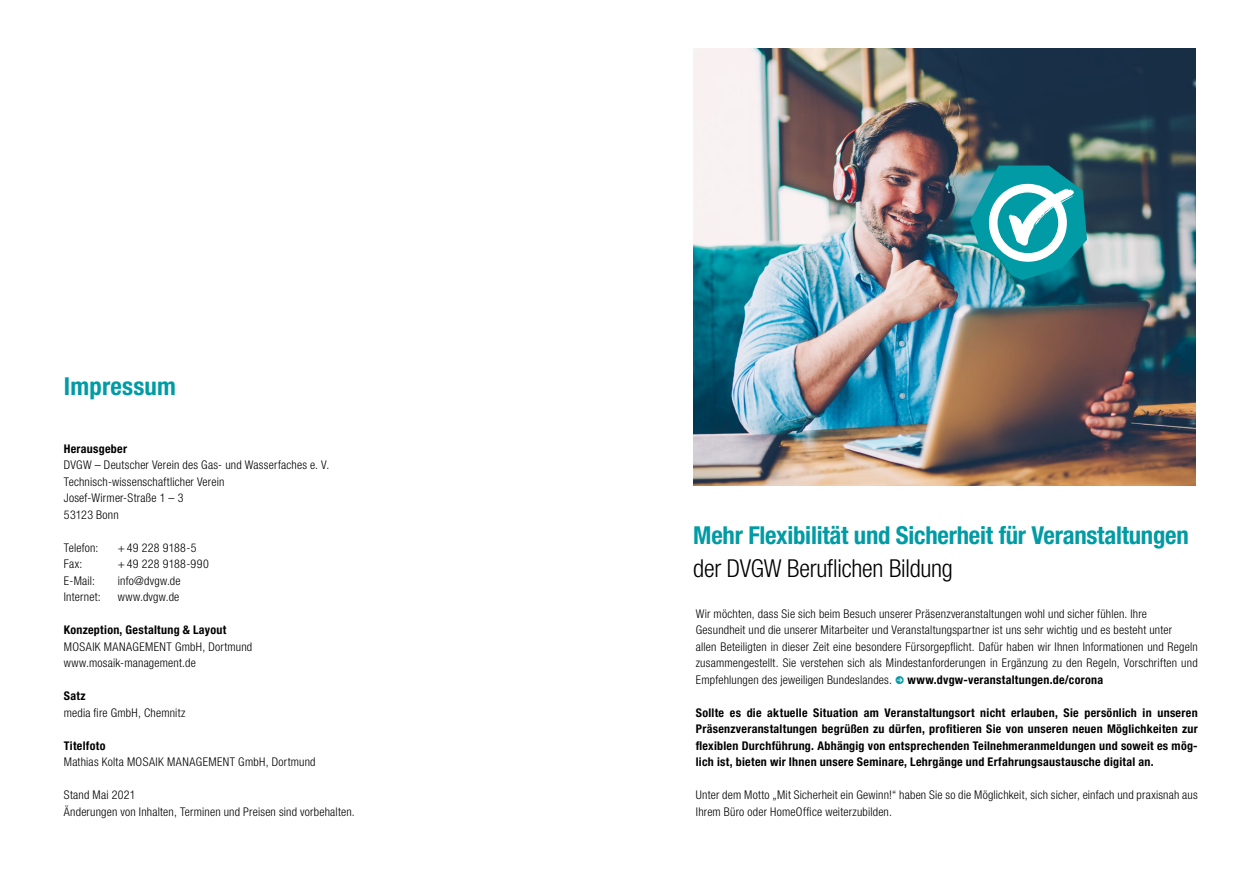
<style>
.page{position:relative;width:1259px;height:893px;background:#fff}
.page>*{position:absolute;margin:0;border:0;box-sizing:border-box;transform-origin:0 0}
.t1{font:700 condensed 24.75px "Helvetica Neue LT Pro";letter-spacing:-.01em;color:#009ba4}
.t2{font:300 condensed 24.75px "Helvetica Neue LT Pro";letter-spacing:-.01em;color:#000}
.t3{font:700 condensed 24.75px "Helvetica Neue LT Pro";letter-spacing:.01em;color:#009ba4}
.t4{font:300 condensed 12px/16.5px "Helvetica Neue LT Pro";letter-spacing:.015em;color:#000}
.t5{font:700 condensed 12px/16.5px "Helvetica Neue LT Pro";letter-spacing:.025em;color:#000;text-align:justify}
.s1{color:#009ba4}
.s2{font-weight:700}
</style>
<div class="page">
<img style="left:693px;top:49px;width:502px;height:437px">
<svg style="left:970px;top:166px;width:117px;height:114px"></svg>
<h1 class="t3" style="left:64px;top:371px;width:114px">Impressum</h1>
<p class="t5" style="left:64px;top:440px;width:65px">Herausgeber</p>
<p class="t4" style="left:64px;top:457px;width:267px">DVGW – Deutscher Verein des Gas- und Wasserfaches e. V.<br>Technisch-wissenschaftlicher Verein<br>Josef-Wirmer-Straße 1 – 3<br>53123 Bonn</p>
<p class="t4" style="left:64px;top:539px;width:36px">Telefon:</p>
<p class="t4" style="left:118px;top:539px;width:80px">+49 228 9188-5</p>
<p class="t4" style="left:64px;top:556px;width:20px">Fax:</p>
<p class="t4" style="left:118px;top:556px;width:93px">+49 228 9188-990</p>
<p class="t4" style="left:64px;top:572px;width:33px">E-Mail:</p>
<p class="t4" style="left:118px;top:572px;width:64px">info@dvgw.de</p>
<p class="t4" style="left:64px;top:589px;width:38px">Internet:</p>
<p class="t4" style="left:118px;top:589px;width:63px">www.dvgw.de</p>
<p class="t5" style="left:64px;top:622px;width:164px">Konzeption, Gestaltung &amp; Layout</p>
<p class="t4" style="left:64px;top:638px;width:190px">MOSAIK MANAGEMENT GmbH, Dortmund www.mosaik-management.de</p>
<p class="t5" style="left:64px;top:688px;width:23px">Satz</p>
<p class="t4" style="left:64px;top:704px;width:123px">media fire GmbH, Chemnitz</p>
<p class="t5" style="left:64px;top:737px;width:43px">Titelfoto</p>
<p class="t4" style="left:64px;top:754px;width:253px">Mathias Kolta MOSAIK MANAGEMENT GmbH, Dortmund</p>
<p class="t4" style="left:64px;top:787px;width:292px">Stand Mai 2021<br>Änderungen von Inhalten, Terminen und Preisen sind vorbehalten.</p>
<h1 class="t1" style="left:693px;top:520px;width:497px">Mehr Flexibilität und Sicherheit für Veranstaltungen</h1>
<h1 class="t2" style="left:693px;top:554px;width:261px">der DVGW Beruflichen Bildung</h1>
<p class="t4" style="left:696px;top:605px;width:503px">Wir möchten, dass Sie sich beim Besuch unserer Präsenzveranstaltungen wohl und sicher fühlen. Ihre Gesundheit und die unserer Mitarbeiter und Veranstaltungspartner ist uns sehr wichtig und es besteht unter<br>allen Beteiligten in dieser Zeit eine besondere Fürsorgepflicht. Dafür haben wir Ihnen Informationen und Regeln zusammengestellt. Sie verstehen sich als Mindestanforderungen in Ergänzung zu den Regeln, Vorschriften und Empfehlungen des jeweiligen Bundeslandes. <span class="s1">●</span> <span class="s2">www.dvgw-veranstaltungen.de/corona</span></p>
<p class="t5" style="left:696px;top:704px;width:503px">Sollte es die aktuelle Situation am Veranstaltungsort nicht erlauben, Sie persönlich in unseren Präsenzveranstaltungen begrüßen zu dürfen, profitieren Sie von unseren neuen Möglichkeiten zur flexiblen Durchführung. Abhängig von entsprechenden Teilnehmeranmeldungen und soweit es mög&shy;lich ist, bieten wir Ihnen unsere Seminare, Lehrgänge und Erfahrungsaustausche digital an.</p>
<p class="t4" style="left:696px;top:787px;width:503px">Unter dem Motto „Mit Sicherheit ein Gewinn!“ haben Sie so die Möglichkeit, sich sicher, einfach und praxisnah aus<br>Ihrem Büro oder HomeOffice weiterzubilden.</p>
</div>
